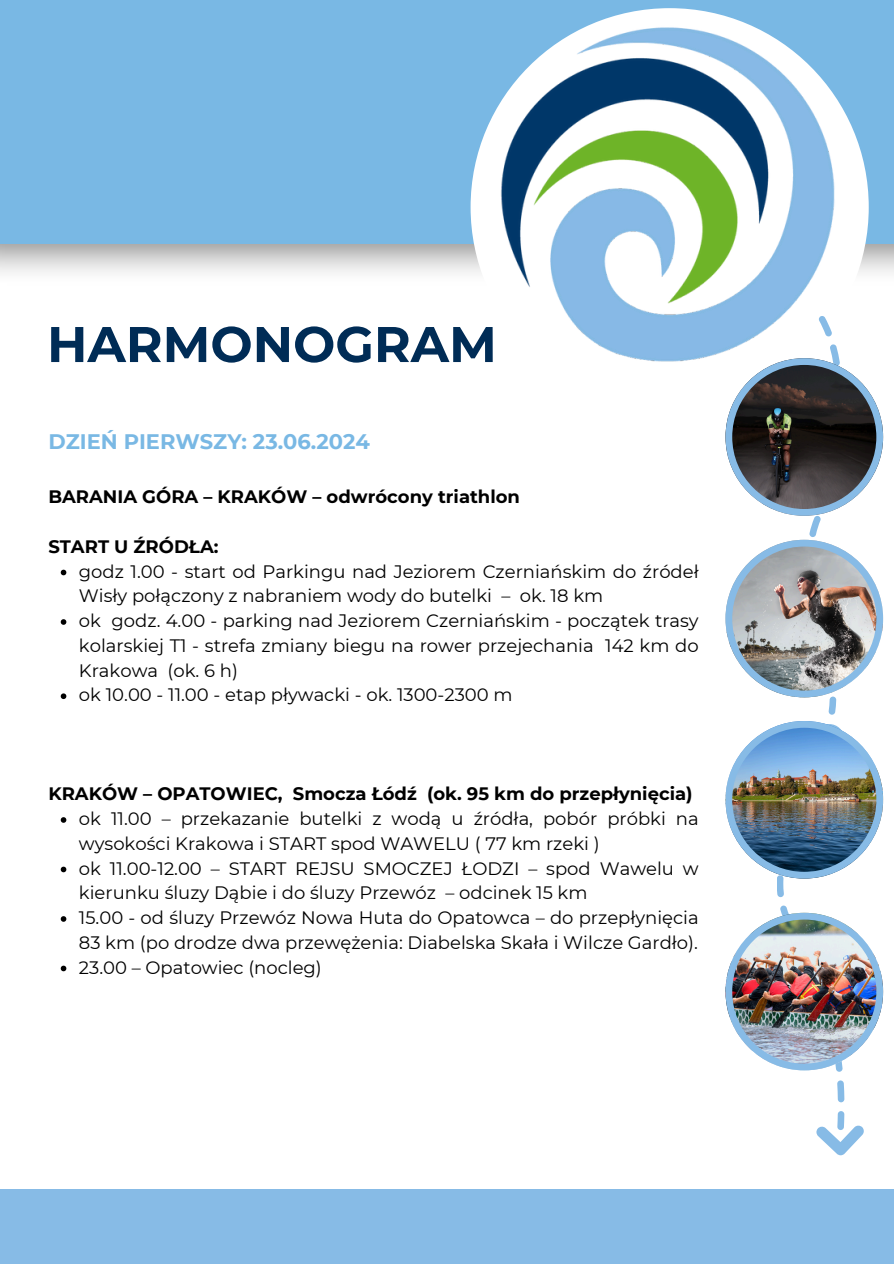
<style>
.page{position:relative;width:894px;height:1264px;background:#fff}
.page>*{position:absolute;margin:0;border:0;box-sizing:border-box;transform-origin:0 0}
.t1{font:700 49.95px "Montserrat";color:#002c56}
.t2{font:700 21px "Montserrat";color:#79b8e4}
.t3{font:18px/24.8px "Montserrat";color:#000}
.t4{font:700 18px "Montserrat";color:#000}
</style>
<div class="page">
<div style="left:0;top:0;width:893px;height:244px;background:#79b8e4"></div>
<div style="left:470px;top:8px;width:398px;height:398px;background:#fff;border-radius:50%"></div>
<img style="left:479px;top:17px;width:380px;height:380px;border-radius:50%">
<div style="left:0;top:1188px;width:893px;height:75px;background:#87bbe6"></div>
<svg style="left:818px;top:315px;width:14px;height:22px"></svg>
<svg style="left:837px;top:1080px;width:7px;height:22px"></svg>
<svg style="left:816px;top:1111px;width:47px;height:44px"></svg>
<svg style="left:725px;top:344px;width:157px;height:371px"></svg>
<svg style="left:61px;top:569px;width:5px;height:6px"></svg>
<svg style="left:61px;top:619px;width:5px;height:6px"></svg>
<svg style="left:61px;top:693px;width:5px;height:6px"></svg>
<svg style="left:61px;top:817px;width:5px;height:5px"></svg>
<svg style="left:61px;top:866px;width:5px;height:6px"></svg>
<svg style="left:61px;top:916px;width:5px;height:5px"></svg>
<svg style="left:61px;top:965px;width:5px;height:6px"></svg>
<img style="left:725px;top:721px;width:157px;height:176px">
<img style="left:725px;top:905px;width:157px;height:166px">
<p class="t1" style="left:47px;top:314px;width:451px">HARMONOGRAM</p>
<p class="t2" style="left:48px;top:429px;width:323px">DZIEŃ PIERWSZY: 23.06.2024</p>
<h2 class="t4" style="left:48px;top:486px;width:473px">BARANIA GÓRA – KRAKÓW – odwrócony triathlon</h2>
<h4 class="t4" style="left:48px;top:535px;width:172px">START U ŹRÓDŁA:</h4>
<h3 class="t3" style="left:79px;top:558px;width:621px">godz 1.00 - start od Parkingu nad Jeziorem Czerniańskim do źródeł<br>Wisły połączony z nabraniem wody do butelki – ok. 18 km</h3>
<p class="t3" style="left:79px;top:608px;width:621px;text-align:justify">ok godz. 4.00 - parking nad Jeziorem Czerniańskim - początek trasy kolarskiej T1 - strefa zmiany biegu na rower przejechania 142 km do Krakowa (ok. 6 h)</p>
<p class="t3" style="left:79px;top:682px;width:435px">ok 10.00 - 11.00 - etap pływacki - ok. 1300-2300 m</p>
<p class="t4" style="left:48px;top:782px;width:645px">KRAKÓW – OPATOWIEC, Smocza Łódź (ok. 95 km do przepłynięcia)</p>
<h4 class="t3" style="left:79px;top:806px;width:621px">ok 11.00 – przekazanie butelki z wodą u źródła, pobór próbki na wysokości Krakowa i START spod WAWELU ( 77 km rzeki )</h4>
<p class="t3" style="left:79px;top:855px;width:621px">ok 11.00-12.00 – START REJSU SMOCZEJ ŁODZI – spod Wawelu w kierunku śluzy Dąbie i do śluzy Przewóz – odcinek 15 km</p>
<p class="t3" style="left:79px;top:905px;width:621px">15.00 - od śluzy Przewóz Nowa Huta do Opatowca – do przepłynięcia<br>83 km (po drodze dwa przewężenia: Diabelska Skała i Wilcze Gardło).</p>
<p class="t3" style="left:79px;top:954px;width:244px">23.00 – Opatowiec (nocleg)</p>
</div>
